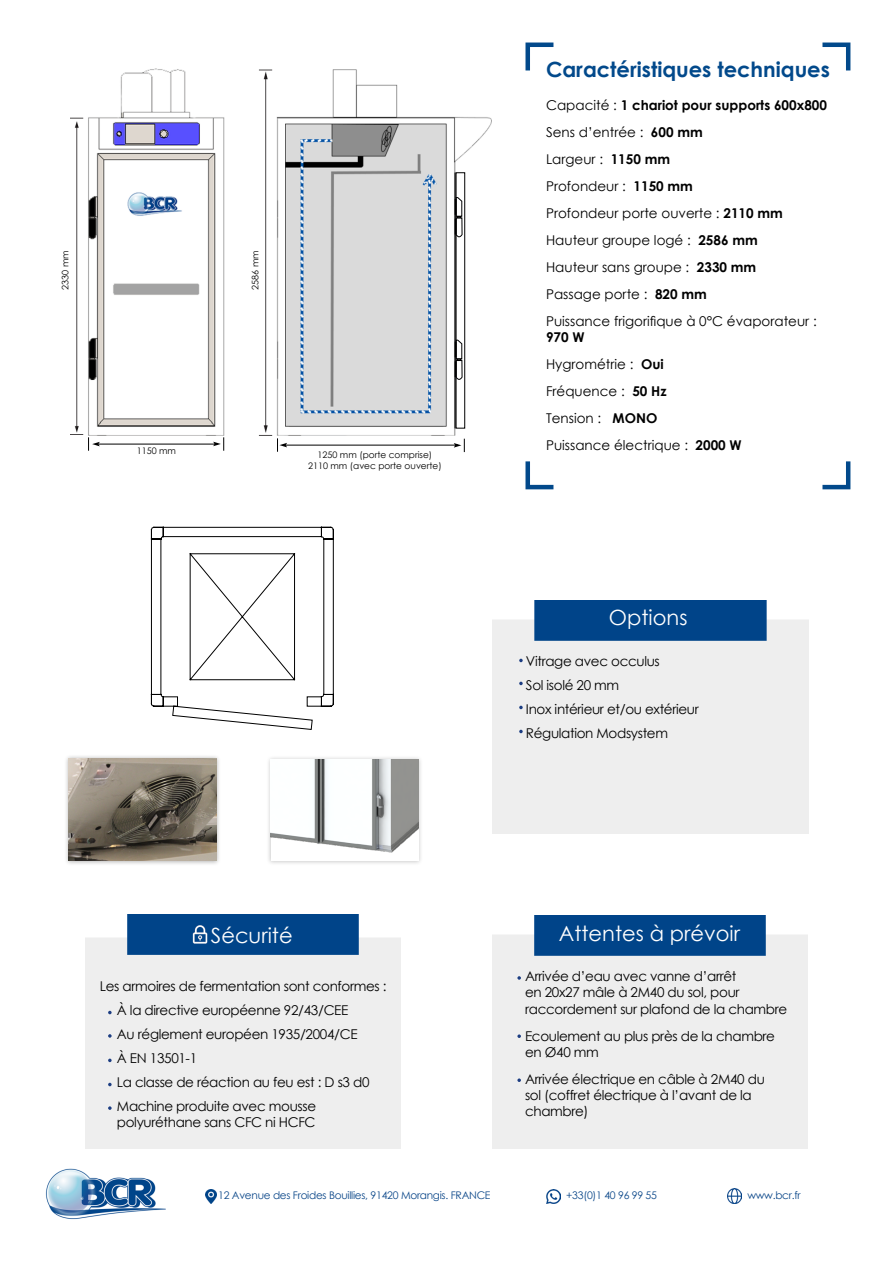
<style>
.page{position:relative;width:893px;height:1263px;background:#fff}
.page>*{position:absolute;margin:0;border:0;box-sizing:border-box;transform-origin:0 0}
.t1{font:21px "Century Gothic";color:#fff}
.t2{font:700 21px "Century Gothic";color:#02498b}
.t3{font:13.5px/24px "Century Gothic";letter-spacing:-.025em;color:#000}
.t4{font:13.5px/27px "Century Gothic";color:#000}
.t5{font:10.5px "Century Gothic";letter-spacing:-.025em;color:#0b4789}
.t6{font:9px/10.8px "Century Gothic";color:#000;text-align:center}
.s1{font-weight:700}
</style>
<div class="page">
<img style="left:493px;top:600px;width:315px;height:233px">
<svg style="left:525px;top:42px;width:29px;height:29px"></svg>
<svg style="left:822px;top:461px;width:29px;height:29px"></svg>
<svg style="left:822px;top:42px;width:29px;height:29px"></svg>
<svg style="left:525px;top:461px;width:29px;height:29px"></svg>
<img style="left:45px;top:1168px;width:121px;height:52px">
<img style="left:206px;top:1189px;width:11px;height:14px">
<img style="left:727px;top:1189px;width:14px;height:14px">
<img style="left:547px;top:1189px;width:14px;height:14px">
<img style="left:85px;top:915px;width:315px;height:234px">
<svg style="left:108px;top:1011px;width:4px;height:3px"></svg>
<svg style="left:108px;top:1034px;width:4px;height:4px"></svg>
<svg style="left:108px;top:1058px;width:4px;height:4px"></svg>
<svg style="left:108px;top:1083px;width:4px;height:3px"></svg>
<svg style="left:108px;top:1106px;width:4px;height:4px"></svg>
<svg style="left:519px;top:659px;width:4px;height:3px"></svg>
<svg style="left:519px;top:682px;width:4px;height:3px"></svg>
<svg style="left:519px;top:706px;width:4px;height:3px"></svg>
<svg style="left:519px;top:730px;width:4px;height:3px"></svg>
<img style="left:493px;top:916px;width:315px;height:233px">
<svg style="left:517px;top:1034px;width:4px;height:4px"></svg>
<svg style="left:517px;top:1078px;width:4px;height:4px"></svg>
<svg style="left:517px;top:976px;width:4px;height:4px"></svg>
<div style="left:64px;top:754px;width:157px;height:111px;background:#000;opacity:.3"></div>
<img style="left:68px;top:758px;width:148px;height:103px">
<div style="left:266px;top:755px;width:157px;height:110px;background:#000;opacity:.22"></div>
<div style="left:271px;top:760px;width:147px;height:101px;background:#fff"></div>
<img style="left:271px;top:760px;width:147px;height:93px">
<img style="left:70px;top:69px;width:421px;height:367px">
<svg style="left:213px;top:437px;width:11px;height:14px"></svg>
<svg style="left:454px;top:439px;width:11px;height:13px"></svg>
<svg style="left:88px;top:437px;width:12px;height:14px"></svg>
<hr style="left:98px;top:444px;width:119px;height:1px;background:#000">
<svg style="left:277px;top:438px;width:10px;height:14px"></svg>
<hr style="left:284px;top:445px;width:174px;height:1px;background:#000">
<div style="left:456px;top:173px;width:9px;height:255px;border:1px solid #000"></div>
<hr style="left:455px;top:173px;width:1px;height:255px;background:#000">
<svg style="left:455px;top:197px;width:8px;height:43px"></svg>
<svg style="left:455px;top:339px;width:8px;height:43px"></svg>
<svg style="left:150px;top:526px;width:184px;height:204px"></svg>
<p class="t6" style="left:60px;top:290px;width:41px;rotate:-90deg">2330 mm</p>
<p class="t6" style="left:250px;top:290px;width:41px;rotate:-90deg">2586 mm</p>
<p class="t6" style="left:137px;top:445px;width:41px">1150 mm</p>
<p class="t6" style="left:308px;top:449px;width:135px">1250 mm (porte comprise)<br>2110 mm (avec porte ouverte)</p>
<h1 class="t1" style="left:211px;top:921px;width:83px">Sécurité</h1>
<p class="t3" style="left:117px;top:974px;width:271px;text-indent:-17px">Les armoires de fermentation sont conformes :<br>À la directive européenne 92/43/CEE<br>Au réglement européen 1935/2004/CE<br>À EN 13501-1<br>La classe de réaction au feu est : D s3 d0<br>Machine produite avec mousse</p>
<p class="t3" style="left:117px;top:1110px;width:200px">polyuréthane sans CFC ni HCFC</p>
<h1 class="t2" style="left:546px;top:53px;width:285px">Caractéristiques techniques</h1>
<p class="t4" style="left:546px;top:91px;width:282px">Capacité : <span class="s1">1 chariot pour supports 600x800<br></span>Sens d’entrée : <span class="s1">600 mm<br></span>Largeur : <span class="s1">1150 mm<br></span>Profondeur : <span class="s1">1150 mm<br></span>Profondeur porte ouverte : <span class="s1">2110 mm<br></span>Hauteur groupe logé : <span class="s1">2586 mm<br></span>Hauteur sans groupe : <span class="s1">2330 mm<br></span>Passage porte : <span class="s1">820 mm<br></span>Puissance frigorifique à 0°C évaporateur :</p>
<p class="t4" style="left:546px;top:324px;width:197px"><span class="s1">970 W<br></span>Hygrométrie : <span class="s1">Oui<br></span>Fréquence : <span class="s1">50 Hz<br></span>Tension : <span class="s1">MONO<br></span>Puissance électrique : <span class="s1">2000 W</span></p>
<h1 class="t1" style="left:609px;top:602px;width:80px">Options</h1>
<p class="t3" style="left:526px;top:648px;width:174px">Vitrage avec occulus<br>Sol isolé 20 mm<br>Inox intérieur et/ou extérieur<br>Régulation Modsystem</p>
<h1 class="t1" style="left:559px;top:918px;width:183px">Attentes à prévoir</h1>
<p class="t3" style="left:525px;top:968px;width:264px;line-height:16.2px">Arrivée d’eau avec vanne d’arrêt<br>en 20x27 mâle à 2M40 du sol, pour raccordement sur plafond de la chambre</p>
<p class="t3" style="left:525px;top:1027px;width:251px;line-height:16.2px">Ecoulement au plus près de la chambre en Ø40 mm</p>
<p class="t3" style="left:525px;top:1071px;width:241px;line-height:16.2px">Arrivée électrique en câble à 2M40 du sol (coffret électrique à l’avant de la chambre)</p>
<p class="t5" style="left:218px;top:1188px;width:274px">12 Avenue des Froides Bouillies, 91420 Morangis. FRANCE</p>
<p class="t5" style="left:566px;top:1188px;width:92px">+33(0)1 40 96 99 55</p>
<p class="t5" style="left:747px;top:1188px;width:55px">www.bcr.fr</p>
</div>
